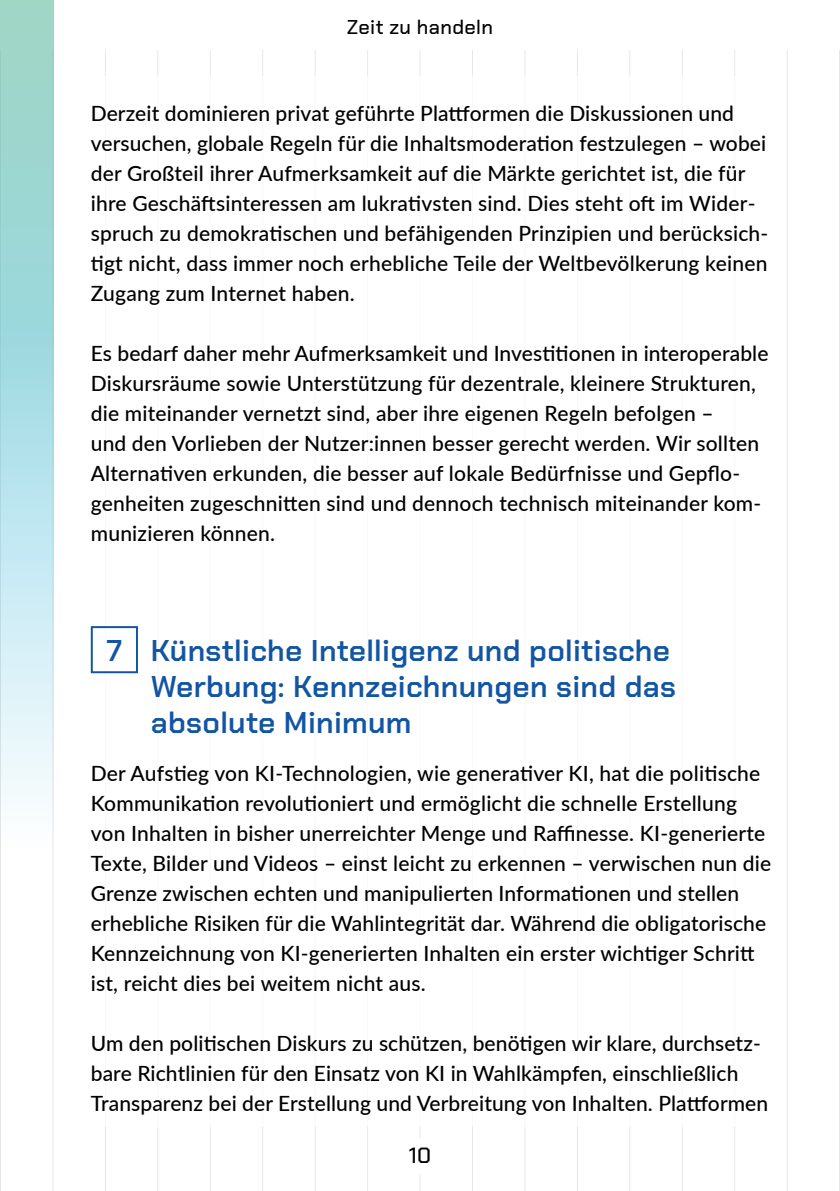
<style>
.page{position:relative;width:840px;height:1191px;background:#fff}
.page>*{position:absolute;margin:0;border:0;box-sizing:border-box;transform-origin:0 0}
.t1{font:600 30px/36px "Chakra Petch";letter-spacing:.01em;color:#1355a3}
.t2{font:500 22px "Chakra Petch";color:#000}
.t3{font:500 21px/30px "Lato";letter-spacing:.01em;color:#000}
.t4{font:500 20px "Chakra Petch";letter-spacing:.02em;color:#000}
</style>
<div class="page">
<hr style="left:105px;top:0;width:1px;height:1191px;background:#000">
<hr style="left:839px;top:0;width:1px;height:1191px;background:#000">
<hr style="left:838px;top:0;width:1px;height:1191px;background:#000">
<hr style="left:786px;top:0;width:1px;height:1191px;background:#000">
<hr style="left:733px;top:0;width:1px;height:1191px;background:#000">
<hr style="left:471px;top:0;width:1px;height:1191px;background:#000">
<hr style="left:419px;top:0;width:1px;height:1191px;background:#000">
<hr style="left:314px;top:0;width:1px;height:1191px;background:#000">
<hr style="left:576px;top:0;width:1px;height:1191px;background:#000">
<hr style="left:629px;top:0;width:1px;height:1191px;background:#000">
<hr style="left:681px;top:0;width:1px;height:1191px;background:#000">
<hr style="left:524px;top:0;width:1px;height:1191px;background:#000">
<hr style="left:367px;top:0;width:1px;height:1191px;background:#000">
<hr style="left:210px;top:0;width:1px;height:1191px;background:#000">
<hr style="left:157px;top:0;width:1px;height:1191px;background:#000">
<hr style="left:262px;top:0;width:1px;height:1191px;background:#000">
<hr style="left:52px;top:0;width:1px;height:1191px;background:#000">
<hr style="left:0;top:0;width:1px;height:1191px;background:#000">
<div style="left:90px;top:76px;width:681px;height:1050px;background:#fff"></div>
<div style="left:0;top:0;width:839px;height:50px;background:#fff"></div>
<div style="left:401px;top:1138px;width:37px;height:36px;background:#fff;border-radius:50%"></div>
<svg style="left:0;top:0;width:54px;height:871px;background:#bbe3e5"></svg>
<div style="left:91px;top:626px;width:47px;height:47px;border:2px solid #1355a3"></div>
<p class="t4" style="left:347px;top:15px;width:147px">Zeit zu handeln</p>
<p class="t3" style="left:91px;top:97px;width:678px">Derzeit dominieren privat geführte Plattformen die Diskussionen und versuchen, globale Regeln für die Inhaltsmoderation festzulegen – wobei der Großteil ihrer Aufmerksamkeit auf die Märkte gerichtet ist, die für ihre Geschäftsinteressen am lukrativsten sind. Dies steht oft im Wider&shy;spruch zu demokratischen und befähigenden Prinzipien und berücksich&shy;tigt nicht, dass immer noch erhebliche Teile der Weltbevölkerung keinen Zugang zum Internet haben.</p>
<p class="t3" style="left:91px;top:337px;width:678px">Es bedarf daher mehr Aufmerksamkeit und Investitionen in interoperable Diskursräume sowie Unterstützung für dezentrale, kleinere Strukturen, die miteinander vernetzt sind, aber ihre eigenen Regeln befolgen –<br>und den Vorlieben der Nutzer:innen besser gerecht werden. Wir sollten Alternativen erkunden, die besser auf lokale Bedürfnisse und Gepflo&shy;genheiten zugeschnitten sind und dennoch technisch miteinander kom&shy;munizieren können.</p>
<h1 class="t1" style="left:151px;top:632px;width:526px">Künstliche Intelligenz und politische<br>Werbung: Kennzeichnungen sind das absolute Minimum</h1>
<p class="t3" style="left:91px;top:757px;width:681px">Der Aufstieg von KI-Technologien, wie generativer KI, hat die politische Kommunikation revolutioniert und ermöglicht die schnelle Erstellung von Inhalten in bisher unerreichter Menge und Raffinesse. KI-generierte Texte, Bilder und Videos – einst leicht zu erkennen – verwischen nun die Grenze zwischen echten und manipulierten Informationen und stellen erhebliche Risiken für die Wahlintegrität dar. Während die obligatorische Kennzeichnung von KI-generierten Inhalten ein erster wichtiger Schritt ist, reicht dies bei weitem nicht aus.</p>
<h1 class="t1" style="left:107px;top:632px;width:17px">7</h1>
<p class="t3" style="left:91px;top:1027px;width:678px">Um den politischen Diskurs zu schützen, benötigen wir klare, durchsetz&shy;bare Richtlinien für den Einsatz von KI in Wahlkämpfen, einschließlich<br>Transparenz bei der Erstellung und Verbreitung von Inhalten. Plattformen</p>
<p class="t2" style="left:408px;top:1142px;width:24px">10</p>
</div>
